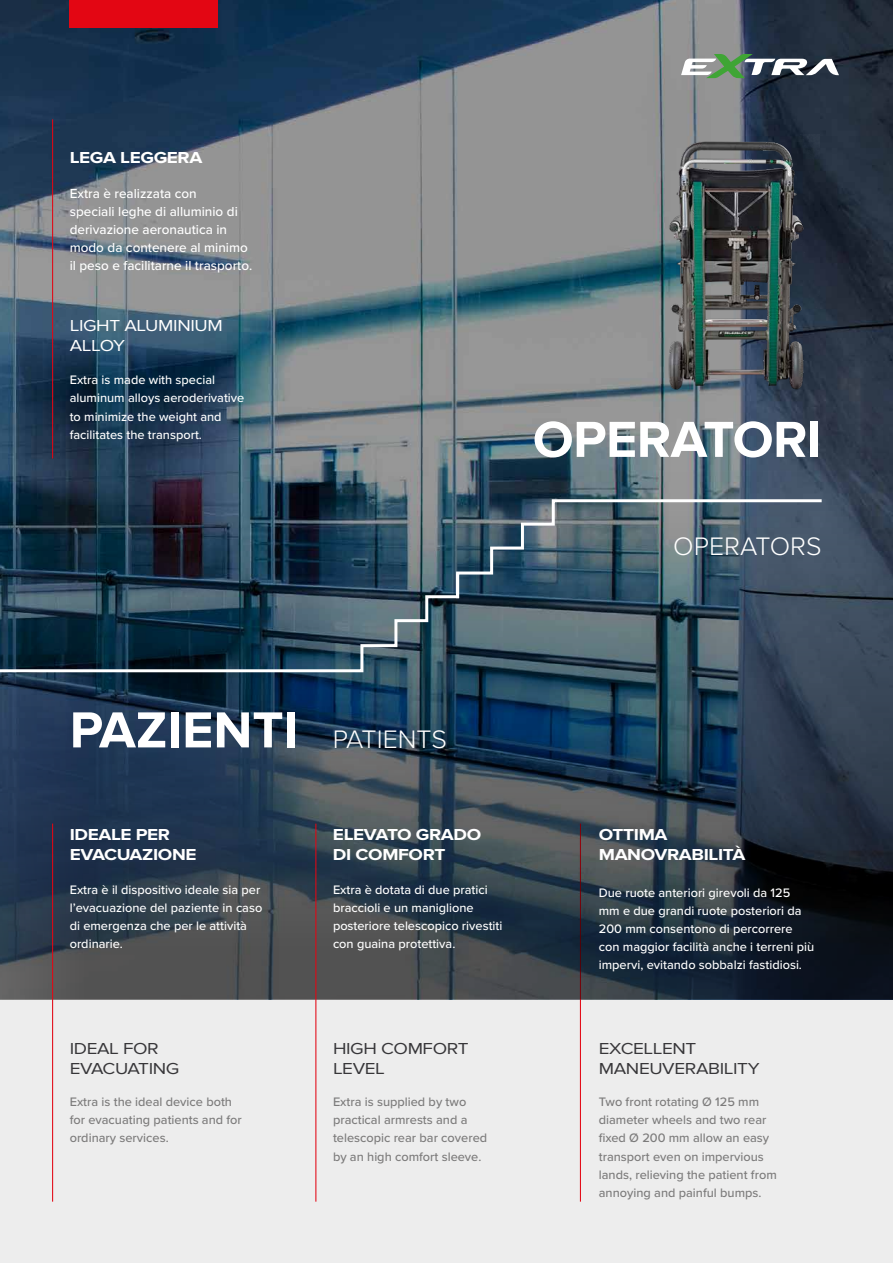
<style>
.page{position:relative;width:893px;height:1263px;background:#fff}
.page>*{position:absolute;margin:0;border:0;box-sizing:border-box;transform-origin:0 0}
.t1{font:700 52.5px "Proxima Nova";letter-spacing:-.01em;color:#fff}
.t2{font:300 26.25px "Proxima Nova";color:#fff}
.t3{font:700 16.5px/19.5px "Proxima Nova";letter-spacing:-.02em;color:#fff;scale:1.15 1}
.t4{font:16.5px/19.5px "Proxima Nova";letter-spacing:-.02em;color:#373639;scale:1.15 1}
.t5{font:16.5px/19.5px "Proxima Nova";letter-spacing:-.02em;color:#fff;scale:1.15 1}
.t6{font:500 13.5px/18px "Proxima Nova";color:#fff}
.t7{font:500 12.75px/18px "Proxima Nova";color:#fff}
.t8{font:500 12.75px/18px "Proxima Nova";color:#7c7b7b}
</style>
<div class="page">
<div style="left:0;top:796px;width:893px;height:467px;background:#ededed"></div>
<img style="left:0;top:0;width:893px;height:472px">
<hr style="left:580px;top:824px;width:1px;height:378px;background:#e30613">
<img style="left:0;top:472px;width:893px;height:527px">
<hr style="left:52px;top:119px;width:1px;height:339px;background:#e30613">
<svg style="left:0;top:570px;width:461px;height:104px"></svg>
<div style="left:69px;top:0;width:148px;height:27px;background:#e30613"></div>
<hr style="left:315px;top:824px;width:1px;height:378px;background:#e30613">
<hr style="left:52px;top:824px;width:1px;height:378px;background:#e30613">
<svg style="left:455px;top:498px;width:370px;height:103px"></svg>
<img style="left:656px;top:135px;width:163px;height:264px">
<svg style="left:681px;top:54px;width:158px;height:24px"></svg>
<p class="t3" style="left:70px;top:148px;width:117px">LEGA LEGGERA</p>
<p class="t6" style="left:70px;top:184px;width:184px">Extra è realizzata con<br>speciali leghe di alluminio di derivazione aeronautica in modo da contenere al minimo il peso e facilitarne il trasporto.</p>
<p class="t5" style="left:70px;top:316px;width:135px">LIGHT ALUMINIUM<br>ALLOY</p>
<p class="t7" style="left:70px;top:371px;width:176px">Extra is made with special aluminum alloys aeroderivative to minimize the weight and facilitates the transport.</p>
<h1 class="t1" style="left:533px;top:409px;width:290px">OPERATORI</h1>
<h2 class="t2" style="left:673px;top:526px;width:150px">OPERATORS</h2>
<h1 class="t1" style="left:70px;top:700px;width:230px">PAZIENTI</h1>
<p class="t3" style="left:70px;top:825px;width:112px">IDEALE PER<br>EVACUAZIONE</p>
<p class="t7" style="left:70px;top:881px;width:194px">Extra è il dispositivo ideale sia per l’evacuazione del paziente in caso di emergenza che per le attività ordinarie.</p>
<p class="t4" style="left:70px;top:1039px;width:97px">IDEAL FOR<br>EVACUATING</p>
<p class="t8" style="left:70px;top:1093px;width:174px">Extra is the ideal device both for evacuating patients and for ordinary services.</p>
<h2 class="t2" style="left:333px;top:720px;width:116px">PATIENTS</h2>
<p class="t3" style="left:333px;top:825px;width:130px">ELEVATO GRADO<br>DI COMFORT</p>
<p class="t7" style="left:333px;top:881px;width:171px">Extra è dotata di due pratici braccioli e un maniglione posteriore telescopico rivestiti con guaina protettiva.</p>
<p class="t4" style="left:333px;top:1039px;width:119px">HIGH COMFORT<br>LEVEL</p>
<p class="t8" style="left:333px;top:1093px;width:156px">Extra is supplied by two practical armrests and a telescopic rear bar covered by an high comfort sleeve.</p>
<p class="t3" style="left:599px;top:825px;width:129px">OTTIMA<br>MANOVRABILITÀ</p>
<p class="t7" style="left:599px;top:884px;width:217px">Due ruote anteriori girevoli da 125 mm e due grandi ruote posteriori da 200 mm consentono di percorrere con maggior facilità anche i terreni più impervi, evitando sobbalzi fastidiosi.</p>
<p class="t4" style="left:599px;top:1039px;width:141px">EXCELLENT<br>MANEUVERABILITY</p>
<p class="t8" style="left:599px;top:1093px;width:179px">Two front rotating Ø 125 mm diameter wheels and two rear fixed Ø 200 mm allow an easy transport even on impervious lands, relieving the patient from annoying and painful bumps.</p>
</div>
